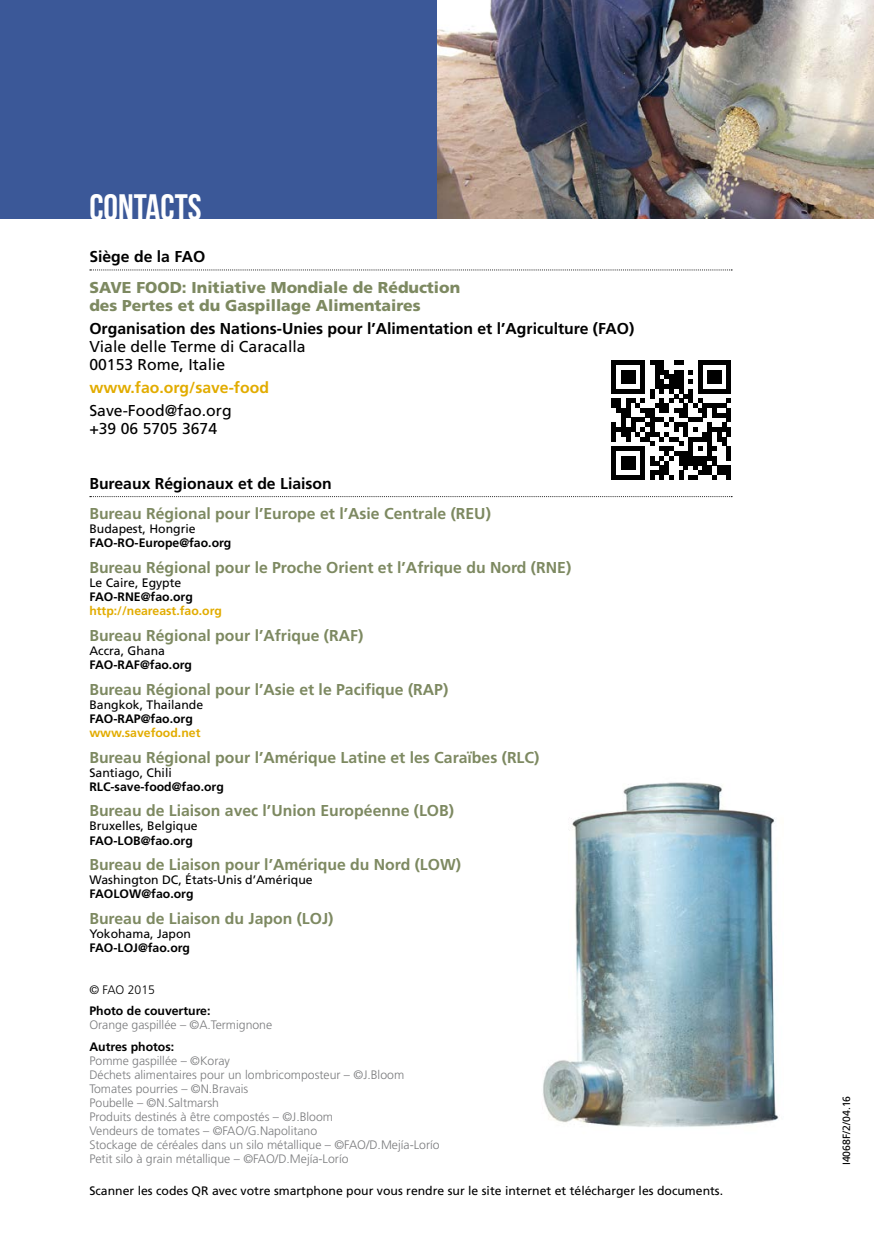
<style>
.page{position:relative;width:874px;height:1241px;background:#fff}
.page>*{position:absolute;margin:0;border:0;box-sizing:border-box;transform-origin:0 0}
.t1{font:36.75px "Bebas Neue";color:#fff}
.t2{font:700 15.75px "Frutiger LT Std";color:#7d8961}
.t3{font:700 15.75px "Frutiger LT Std";color:#000}
.t4{font:900 15.75px/18.2px "Frutiger LT Std";color:#7d8961}
.t5{font:15.75px/18.2px "Frutiger LT Std";color:#000}
.t6{font:700 15.75px "Frutiger LT Std";color:#e2ac00}
.t7{font:300 12.25px/14px "Frutiger LT Std";color:#7b7c7e}
.t8{font:12.25px "Frutiger LT Std";color:#000}
.t9{font:700 12.25px "Frutiger LT Std";color:#000}
.t10{font:700 12.25px "Frutiger LT Std";color:#e2ac00}
.t11{font:300 12.25px "Frutiger LT Std";color:#000}
.t12{font:10.5px "Frutiger LT Std";color:#000}
</style>
<div class="page">
<div style="left:0;top:0;width:445px;height:219px;background:#3b5898"></div>
<img style="left:543px;top:782px;width:236px;height:345px">
<img style="left:437px;top:0;width:436px;height:219px">
<svg style="left:90px;top:269px;width:641px;height:1px"></svg>
<svg style="left:90px;top:496px;width:641px;height:1px"></svg>
<svg style="left:611px;top:360px;width:120px;height:119px"></svg>
<h1 class="t1" style="left:89px;top:187px;width:114px">CONTACTS</h1>
<p class="t3" style="left:89px;top:247px;width:117px">Siège de la FAO</p>
<p class="t4" style="left:89px;top:278px;width:372px">SAVE FOOD: Initiative Mondiale de Réduction des Pertes et du Gaspillage Alimentaires</p>
<p class="t3" style="left:89px;top:319px;width:546px">Organisation des Nations-Unies pour l’Alimentation et l’Agriculture (FAO)</p>
<p class="t5" style="left:89px;top:337px;width:217px">Viale delle Terme di Caracalla<br>00153 Rome, Italie</p>
<p class="t6" style="left:89px;top:378px;width:181px">www.fao.org/save-food</p>
<p class="t5" style="left:89px;top:401px;width:144px">Save-Food@fao.org +39 06 5705 3674</p>
<p class="t3" style="left:89px;top:474px;width:244px">Bureaux Régionaux et de Liaison</p>
<p class="t2" style="left:89px;top:504px;width:403px">Bureau Régional pour l’Europe et l’Asie Centrale (REU)</p>
<p class="t8" style="left:89px;top:522px;width:108px">Budapest, Hongrie</p>
<p class="t9" style="left:89px;top:536px;width:143px">FAO-RO-Europe@fao.org</p>
<p class="t2" style="left:89px;top:558px;width:483px">Bureau Régional pour le Proche Orient et l’Afrique du Nord (RNE)</p>
<p class="t8" style="left:89px;top:575px;width:93px">Le Caire, Egypte</p>
<p class="t9" style="left:89px;top:589px;width:105px">FAO-RNE@fao.org</p>
<p class="t10" style="left:89px;top:603px;width:134px">http://neareast.fao.org</p>
<p class="t2" style="left:89px;top:626px;width:275px">Bureau Régional pour l’Afrique (RAF)</p>
<p class="t8" style="left:89px;top:643px;width:77px">Accra, Ghana</p>
<p class="t9" style="left:89px;top:657px;width:104px">FAO-RAF@fao.org</p>
<p class="t2" style="left:89px;top:679px;width:360px">Bureau Régional pour l’Asie et le Pacifique (RAP)</p>
<p class="t8" style="left:89px;top:697px;width:115px">Bangkok, Thailande</p>
<p class="t9" style="left:89px;top:711px;width:105px">FAO-RAP@fao.org</p>
<p class="t10" style="left:89px;top:725px;width:112px">www.savefood.net</p>
<p class="t2" style="left:89px;top:747px;width:451px">Bureau Régional pour l’Amérique Latine et les Caraïbes (RLC)</p>
<p class="t8" style="left:89px;top:765px;width:84px">Santiago, Chili</p>
<p class="t9" style="left:89px;top:779px;width:136px">RLC-save-food@fao.org</p>
<p class="t2" style="left:89px;top:801px;width:366px">Bureau de Liaison avec l’Union Européenne (LOB)</p>
<p class="t8" style="left:89px;top:818px;width:110px">Bruxelles, Belgique</p>
<p class="t9" style="left:89px;top:832px;width:105px">FAO-LOB@fao.org</p>
<p class="t2" style="left:89px;top:855px;width:373px">Bureau de Liaison pour l’Amérique du Nord (LOW)</p>
<p class="t8" style="left:89px;top:872px;width:225px">Washington DC, États-Unis d’Amérique</p>
<p class="t9" style="left:89px;top:886px;width:106px">FAOLOW@fao.org</p>
<p class="t2" style="left:89px;top:908px;width:245px">Bureau de Liaison du Japon (LOJ)</p>
<p class="t8" style="left:89px;top:926px;width:103px">Yokohama, Japon</p>
<p class="t9" style="left:89px;top:940px;width:102px">FAO-LOJ@fao.org</p>
<p class="t11" style="left:89px;top:982px;width:67px">© FAO 2015</p>
<p class="t9" style="left:89px;top:1003px;width:122px">Photo de couverture:</p>
<p class="t7" style="left:89px;top:1018px;width:184px">Orange gaspillée – ©A.Termignone</p>
<p class="t9" style="left:89px;top:1039px;width:86px">Autres photos:</p>
<p class="t7" style="left:89px;top:1053px;width:351px">Pomme gaspillée – ©Koray<br>Déchets alimentaires pour un lombricomposteur – ©J.Bloom Tomates pourries – ©N.Bravais<br>Poubelle – ©N.Saltmarsh<br>Produits destinés à être compostés – ©J.Bloom<br>Vendeurs de tomates – ©FAO/G.Napolitano<br>Stockage de céréales dans un silo métallique – ©FAO/D.Mejía-Lorío Petit silo à grain métallique – ©FAO/D.Mejía-Lorío</p>
<p class="t8" style="left:89px;top:1183px;width:635px">Scanner les codes QR avec votre smartphone pour vous rendre sur le site internet et télécharger les documents.</p>
<p class="t12" style="left:839px;top:1165px;width:71px;rotate:-90deg">I4068F/2/04.16</p>
</div>
